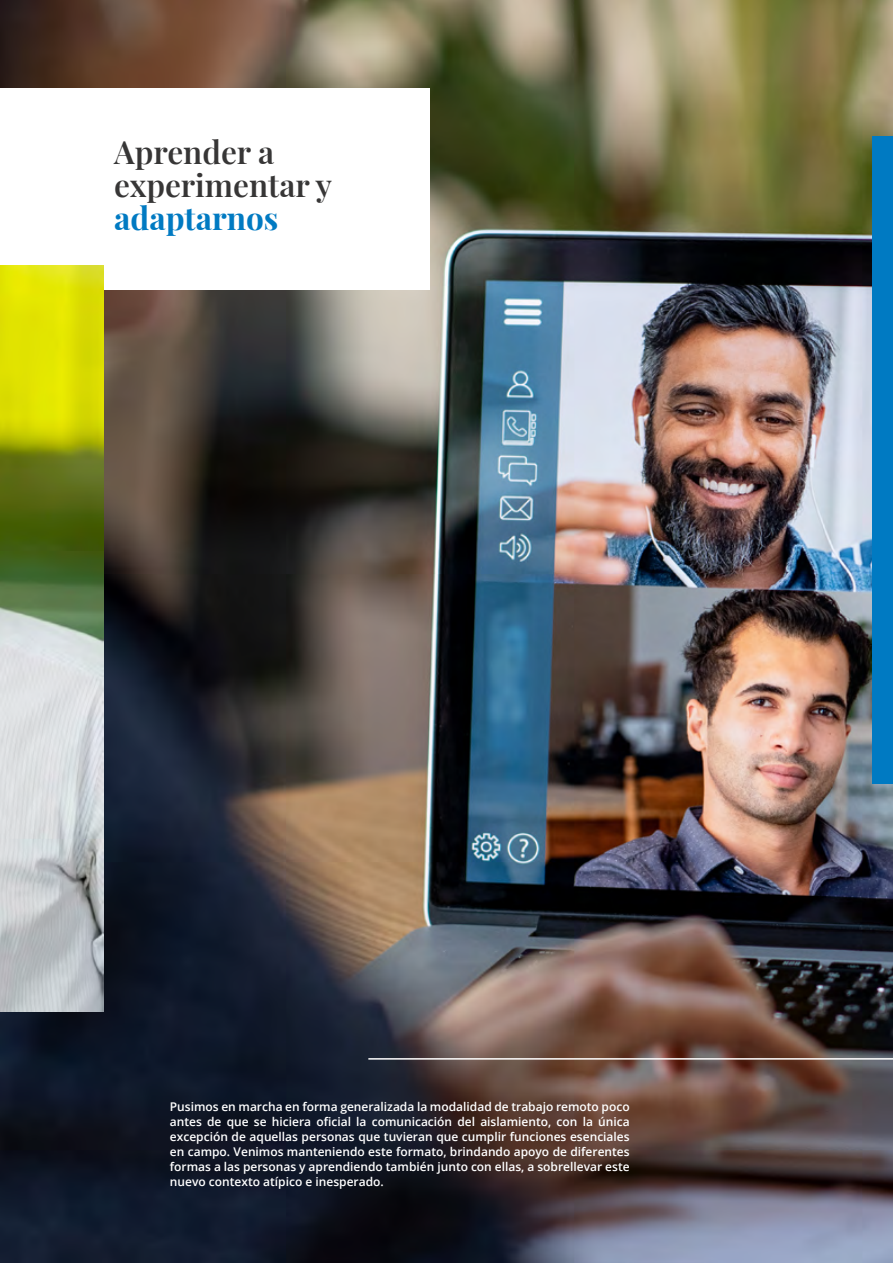
<style>
.page{position:relative;width:893px;height:1263px;background:#fff}
.page>*{position:absolute;margin:0;border:0;box-sizing:border-box;transform-origin:0 0}
.t1{font:600 31.5px/33px "Playfair Display";color:#373636}
.t2{font:700 31.5px "Playfair Display";color:#007ac2}
.t3{font:600 12px/15px "Open Sans";color:#fff;text-align:justify}
</style>
<div class="page">
<img style="left:0;top:0;width:893px;height:1263px">
<hr style="left:368px;top:1058px;width:525px;height:1px;background:#fff">
<div style="left:872px;top:136px;width:21px;height:647px;background:#007ac2"></div>
<div style="left:0;top:88px;width:429px;height:202px;background:#fff"></div>
<img style="left:0;top:265px;width:103px;height:747px">
<h1 class="t1" style="left:114px;top:133px;width:219px">Aprender a experimentar y</h1>
<h1 class="t2" style="left:114px;top:194px;width:166px">adaptarnos</h1>
<p class="t3" style="left:170px;top:1098px;width:461px">Pusimos en marcha en forma generalizada la modalidad de trabajo remoto poco antes de que se hiciera oficial la comunicación del aislamiento, con la única excepción de aquellas personas que tuvieran que cumplir funciones esenciales en campo. Venimos manteniendo este formato, brindando apoyo de diferentes formas a las personas y aprendiendo también junto con ellas, a sobrellevar este nuevo contexto atípico e inesperado.</p>
</div>
